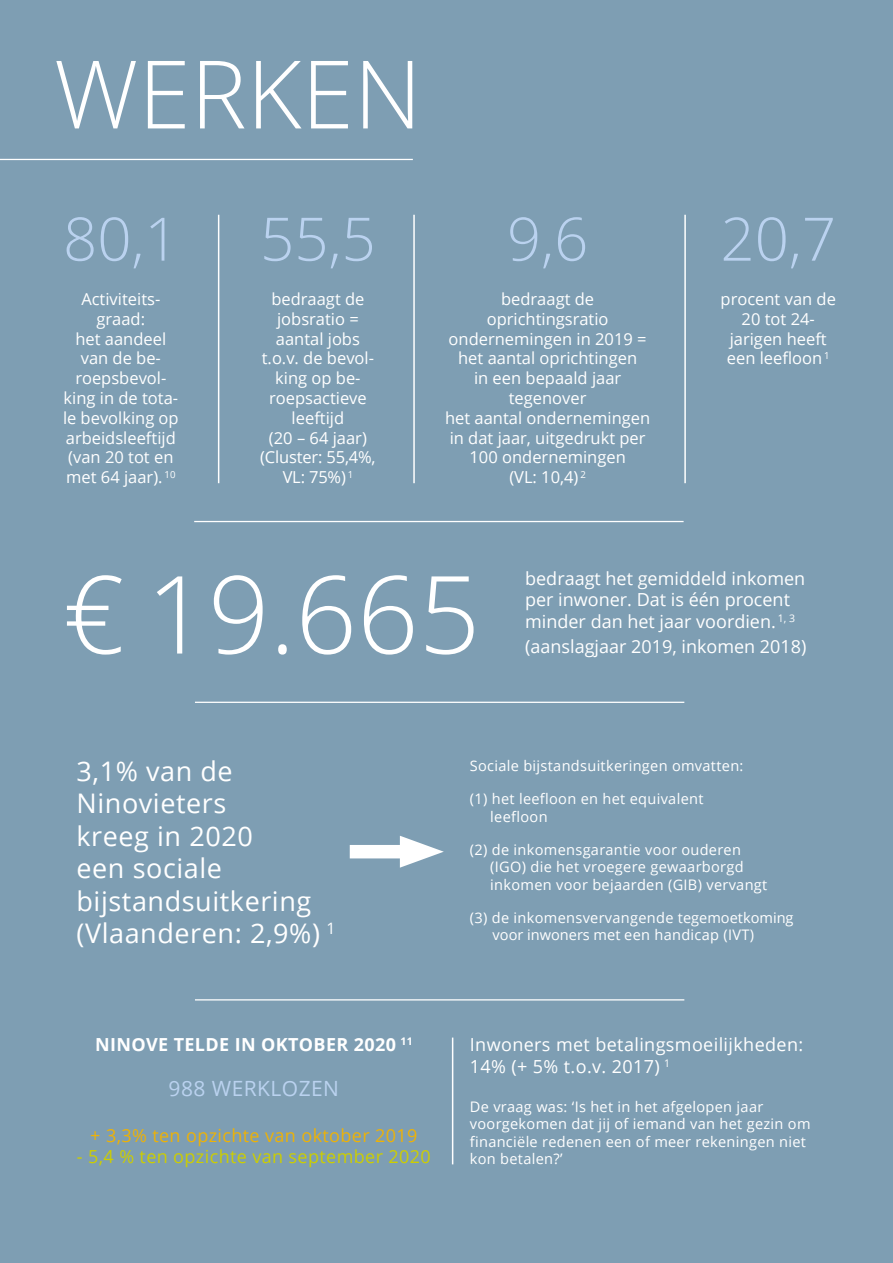
<style>
.page{position:relative;width:893px;height:1263px;background:#7e9eb3}
.page>*{position:absolute;margin:0;border:0;box-sizing:border-box;transform-origin:0 0}
.t1{font:300 108px "Open Sans";color:#fff}
.t2{font:300 94.5px "Open Sans";color:#fff}
.t3{font:300 60px "Open Sans";color:#bad2ef}
.t4{font:27px/32.4px "Open Sans";letter-spacing:.02em;color:#fff}
.t5{font:21px "Open Sans";letter-spacing:.02em;color:#bad2ef}
.t6{font:18px/21.6px "Open Sans";color:#fff}
.t7{font:18px/21.6px "Open Sans";letter-spacing:.02em;color:#fff}
.t8{font:18px "Open Sans";letter-spacing:.02em;color:#cdce00}
.t9{font:18px "Open Sans";letter-spacing:.02em;color:#eeb206}
.t10{font:700 18px "Open Sans";letter-spacing:.02em;color:#fff}
.t11{font:16.5px/19.8px "Open Sans";color:#fff;text-align:center}
.t12{font:14.55px/17.4px "Open Sans";letter-spacing:.02em;color:#fff}
</style>
<div class="page">
<hr style="left:0;top:159px;width:413px;height:1px;background:#fff">
<hr style="left:218px;top:215px;width:1px;height:268px;background:#fff">
<hr style="left:413px;top:215px;width:2px;height:268px;background:#fff">
<hr style="left:194px;top:521px;width:490px;height:1px;background:#fff">
<hr style="left:195px;top:702px;width:489px;height:1px;background:#fff">
<hr style="left:195px;top:999px;width:489px;height:1px;background:#fff">
<hr style="left:684px;top:215px;width:2px;height:268px;background:#fff">
<div style="left:350px;top:845px;width:68px;height:13px;background:#fff"></div>
<svg style="left:400px;top:836px;width:44px;height:32px"></svg>
<hr style="left:452px;top:1037px;width:1px;height:127px;background:#fff">
<h2 class="t2" style="left:54px;top:29px;width:369px">WERKEN</h2>
<h3 class="t3" style="left:63px;top:198px;width:117px">80,1</h3>
<p class="t11" style="left:63px;top:289px;width:117px">Activiteits&shy;graad:<br>het aandeel van de be&shy;roepsbevol&shy;king in de tota&shy;le bevolking op arbeidsleeftijd (van 20 tot en met 64 jaar). <sup>10</sup></p>
<h3 class="t3" style="left:260px;top:198px;width:117px">55,5</h3>
<p class="t11" style="left:260px;top:289px;width:117px">bedraagt de jobsratio = aantal jobs t.o.v. de bevol&shy;king op be&shy;roepsactieve leeftijd<br>(20 – 64 jaar) (Cluster: 55,4%,<br>VL: 75%) <sup>1</sup></p>
<h3 class="t3" style="left:507px;top:198px;width:83px">9,6</h3>
<p class="t11" style="left:445px;top:289px;width:207px">bedraagt de oprichtingsratio ondernemingen in 2019 = het aantal oprichtingen<br>in een bepaald jaar tegenover<br>het aantal ondernemingen in dat jaar, uitgedrukt per<br>100 ondernemingen<br>(VL: 10,4) <sup>2</sup></p>
<h3 class="t3" style="left:720px;top:198px;width:117px">20,7</h3>
<p class="t11" style="left:720px;top:289px;width:117px">procent van de<br>20 tot 24- jarigen heeft een leefloon <sup>1</sup></p>
<h1 class="t1" style="left:63px;top:540px;width:419px">€ 19.665</h1>
<p class="t6" style="left:525px;top:567px;width:282px">bedraagt het gemiddeld inkomen per inwoner. Dat is één procent minder dan het jaar voordien. <sup>1,</sup> <sup>3</sup></p>
<p class="t6" style="left:525px;top:636px;width:283px">(aanslagjaar 2019, inkomen 2018)</p>
<h3 class="t4" style="left:77px;top:754px;width:261px">3,1% van de<br>Ninovieters<br>kreeg in 2020<br>een sociale bijstandsuitkering (Vlaanderen: 2,9%) <sup>1</sup></h3>
<p class="t10" style="left:95px;top:1032px;width:319px">NINOVE TELDE IN OKTOBER 2020 <sup>11</sup></p>
<p class="t5" style="left:169px;top:1074px;width:172px">988 WERKLOZEN</p>
<p class="t9" style="left:90px;top:1123px;width:329px">+ 3,3% ten opzichte van oktober 2019</p>
<p class="t8" style="left:77px;top:1144px;width:355px">- 5,4 % ten opzichte van september 2020</p>
<p class="t12" style="left:470px;top:757px;width:275px">Sociale bijstandsuitkeringen omvatten:</p>
<p class="t12" style="left:490px;top:790px;width:215px;text-indent:-20px">(1) het leefloon en het equivalent leefloon</p>
<p class="t12" style="left:490px;top:841px;width:279px;text-indent:-20px">(2) de inkomensgarantie voor ouderen (IGO) die het vroegere gewaarborgd inkomen voor bejaarden (GIB) vervangt</p>
<p class="t12" style="left:493px;top:908px;width:302px;text-indent:-23px">(3) de inkomensvervangende tegemoetkoming voor inwoners met een handicap (IVT)</p>
<p class="t7" style="left:470px;top:1033px;width:335px">Inwoners met betalingsmoeilijkheden:<br>14% (+ 5% t.o.v. 2017) <sup>1</sup></p>
<p class="t12" style="left:470px;top:1098px;width:342px">De vraag was: ‘Is het in het afgelopen jaar voorgekomen dat jij of iemand van het gezin om financiële redenen een of meer rekeningen niet kon betalen?’</p>
</div>
